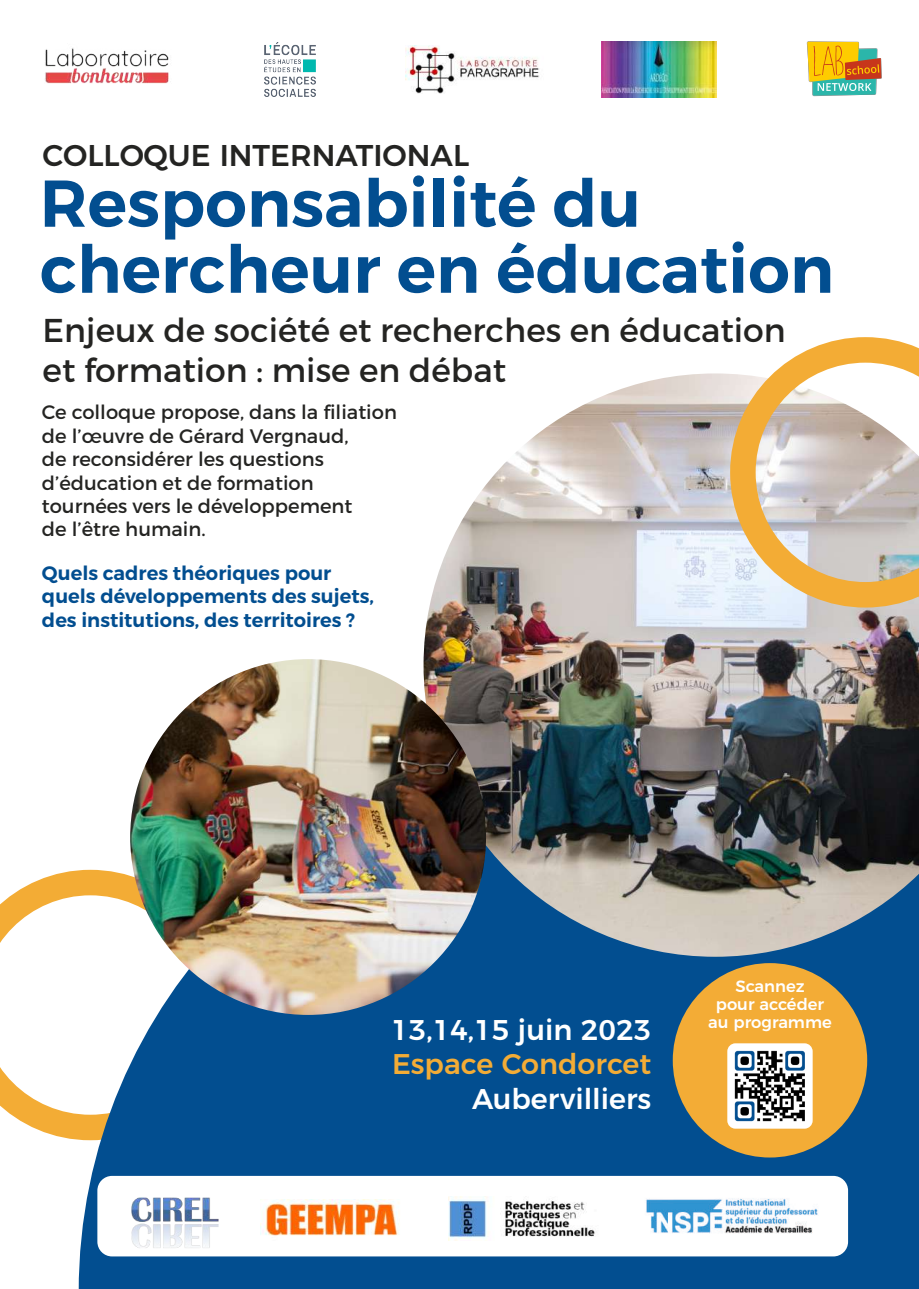
<style>
.page{position:relative;width:919px;height:1289px;background:#fff}
.page>*{position:absolute;margin:0;border:0;box-sizing:border-box;transform-origin:0 0}
.t1{font:600 66px/66px "Montserrat";color:#024e90}
.t2{font:33px/39.6px "Montserrat";color:#242422}
.t3{font:500 30px "Montserrat";color:#242422}
.t4{font:500 28.5px "Montserrat";color:#fff}
.t5{font:500 28.5px "Montserrat";color:#f3ac36}
.t6{font:19.5px/23.4px "Montserrat";color:#242422}
.t7{font:600 19.5px/23.4px "Montserrat";color:#024e90}
.t8{font:500 16.35px/18px "Montserrat";color:#fff;text-align:center}
</style>
<div class="page">
<svg style="left:0;top:870px;width:79px;height:270px"></svg>
<svg style="left:79px;top:768px;width:839px;height:520px;fill:#024e90"></svg>
<div style="left:672px;top:963px;width:195px;height:194px;background:#f3ac36;border-radius:50%"></div>
<img style="left:423px;top:373px;width:495px;height:583px">
<img style="left:601px;top:41px;width:115px;height:56px">
<img style="left:45px;top:48px;width:124px;height:36px">
<img style="left:264px;top:42px;width:52px;height:54px">
<img style="left:806px;top:41px;width:76px;height:56px">
<img style="left:405px;top:45px;width:134px;height:48px">
<svg style="left:730px;top:337px;width:188px;height:270px"></svg>
<div style="left:97px;top:1175px;width:751px;height:81px;background:#fff;border-radius:15px"></div>
<img style="left:131px;top:1197px;width:88px;height:51px">
<img style="left:448px;top:1196px;width:147px;height:44px">
<img style="left:260px;top:1199px;width:139px;height:37px">
<div style="left:727px;top:1043px;width:85px;height:85px;background:#fff;border-radius:8px"></div>
<img style="left:130px;top:659px;width:356px;height:355px;border-radius:178px">
<img style="left:734px;top:1050px;width:71px;height:72px">
<img style="left:645px;top:1198px;width:173px;height:36px">
<h3 class="t3" style="left:43px;top:131px;width:428px">COLLOQUE INTERNATIONAL</h3>
<h1 class="t1" style="left:40px;top:171px;width:795px">Responsabilité du chercheur en éducation</h1>
<h2 class="t2" style="left:43px;top:311px;width:744px">Enjeux de société et recherches en éducation et formation : mise en débat</h2>
<p class="t6" style="left:42px;top:401px;width:356px">Ce colloque propose, dans la filiation de l’œuvre de Gérard Vergnaud,<br>de reconsidérer les questions d’éducation et de formation tournées vers le développement<br>de l’être humain.</p>
<p class="t7" style="left:42px;top:561px;width:333px">Quels cadres théoriques pour quels développements des sujets, des institutions, des territoires ?</p>
<h3 class="t4" style="left:391px;top:1006px;width:261px">13,14,15 juin 2023</h3>
<h3 class="t5" style="left:392px;top:1041px;width:261px">Espace Condorcet</h3>
<h3 class="t4" style="left:472px;top:1075px;width:180px">Aubervilliers</h3>
<p class="t8" style="left:708px;top:976px;width:125px">Scannez<br>pour accéder au programme</p>
</div>
